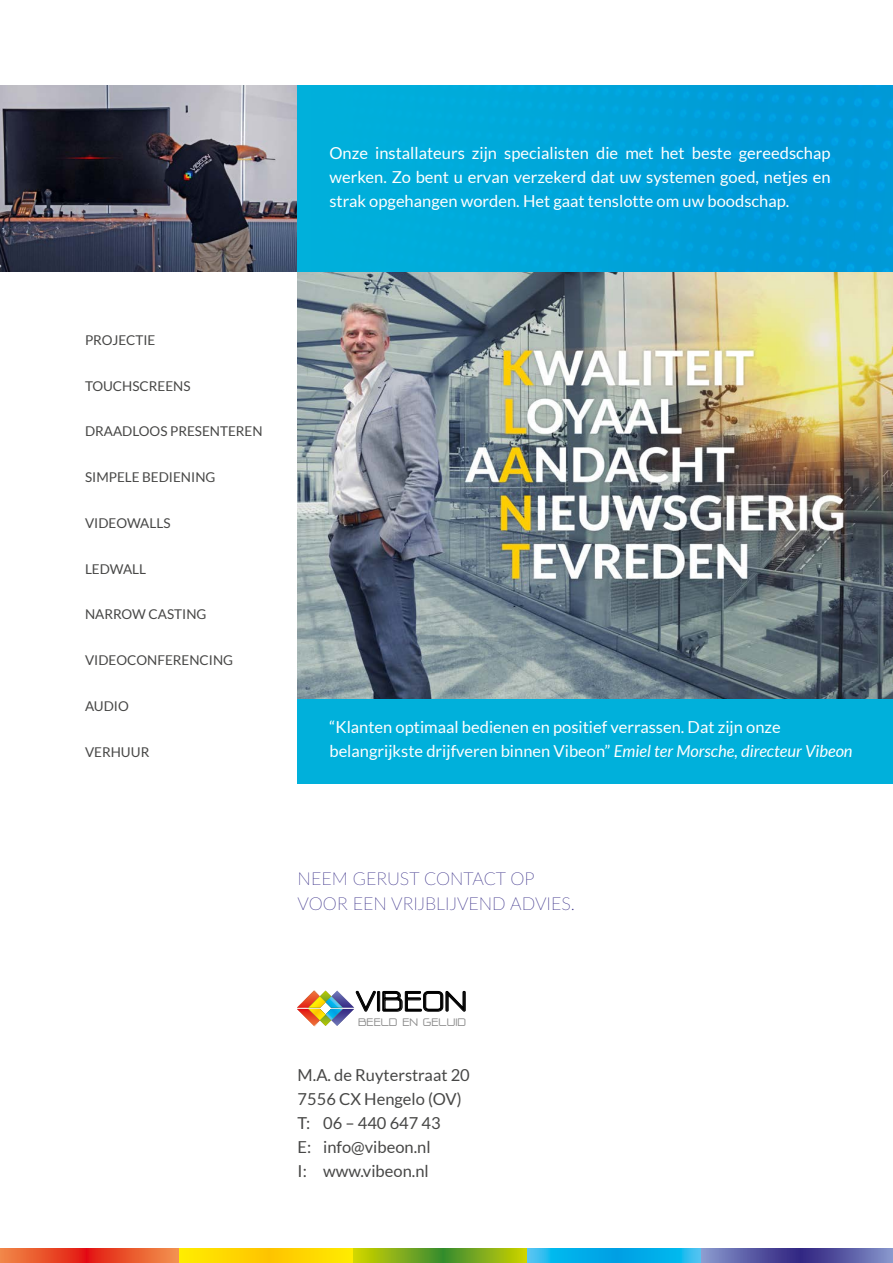
<style>
.page{position:relative;width:893px;height:1263px;background:#fff}
.page>*{position:absolute;margin:0;border:0;box-sizing:border-box;transform-origin:0 0}
.t1{font:700 34.95px "NP Naipol Allin One";color:#000}
.t2{font:100 17.85px/24.8px "Lato";color:#312783}
.t3{font:16.5px/24px "Lato";color:#fff}
.t4{font:16.5px "Lato";color:#474746}
.t5{font:13.5px "Lato";color:#474746}
.t6{font:700 13.5px "NP Naipol Allin One";color:#878787}
.s1{font-style:italic}
</style>
<div class="page">
<div style="left:298px;top:698px;width:595px;height:85px;background:#00b0db"></div>
<img style="left:298px;top:272px;width:595px;height:426px">
<svg style="left:297px;top:990px;width:79px;height:36px"></svg>
<div style="left:377px;top:991px;width:3px;height:20px;border:1px solid #000"></div>
<svg style="left:383px;top:991px;width:82px;height:20px"></svg>
<svg style="left:179px;top:1248px;width:174px;height:15px;background:#fed800"></svg>
<svg style="left:353px;top:1248px;width:174px;height:15px;background:#85b017"></svg>
<svg style="left:527px;top:1248px;width:174px;height:15px;background:#0eb1ea"></svg>
<svg style="left:701px;top:1248px;width:192px;height:15px;background:#5b5ca6"></svg>
<svg style="left:0;top:1248px;width:179px;height:15px;background:#ea542d"></svg>
<img style="left:0;top:85px;width:298px;height:186px">
<div style="left:298px;top:85px;width:595px;height:187px;background:#00a5da"></div>
<p class="t3" style="left:329px;top:141px;width:503px;text-align:justify">Onze installateurs zijn specialisten die met het beste gereedschap werken. Zo bent u ervan verzekerd dat uw systemen goed, netjes en strak opgehangen worden. Het gaat tenslotte om uw boodschap.</p>
<p class="t5" style="left:85px;top:332px;width:72px">PROJECTIE</p>
<p class="t5" style="left:85px;top:378px;width:107px">TOUCHSCREENS</p>
<p class="t5" style="left:85px;top:424px;width:179px">DRAADLOOS PRESENTEREN</p>
<p class="t5" style="left:85px;top:470px;width:132px">SIMPELE BEDIENING</p>
<p class="t5" style="left:85px;top:515px;width:87px">VIDEOWALLS</p>
<p class="t5" style="left:85px;top:561px;width:63px">LEDWALL</p>
<p class="t5" style="left:85px;top:607px;width:123px">NARROW CASTING</p>
<p class="t5" style="left:85px;top:653px;width:150px">VIDEOCONFERENCING</p>
<p class="t5" style="left:85px;top:698px;width:45px">AUDIO</p>
<p class="t5" style="left:85px;top:744px;width:66px">VERHUUR</p>
<p class="t3" style="left:329px;top:715px;width:525px">“Klanten optimaal bedienen en positief verrassen. Dat zijn onze belangrijkste drijfveren binnen Vibeon” <span class="s1">Emiel ter Morsche, directeur Vibeon</span></p>
<p class="t2" style="left:298px;top:866px;width:279px">NEEM GERUST CONTACT OP<br>VOOR EEN VRIJBLIJVEND ADVIES.</p>
<p class="t1" style="left:356px;top:985px;width:113px">VIBEON</p>
<p class="t6" style="left:358px;top:1016px;width:110px">BEELD EN GELUID</p>
<p class="t4" style="left:298px;top:1065px;width:174px">M.A. de Ruyterstraat 20</p>
<p class="t4" style="left:298px;top:1089px;width:166px">7556 CX Hengelo (OV)</p>
<p class="t4" style="left:298px;top:1113px;width:145px">T: 06 – 440 647 43</p>
<p class="t4" style="left:298px;top:1137px;width:134px">E: info@vibeon.nl</p>
<p class="t4" style="left:298px;top:1161px;width:133px">I: www.vibeon.nl</p>
</div>
